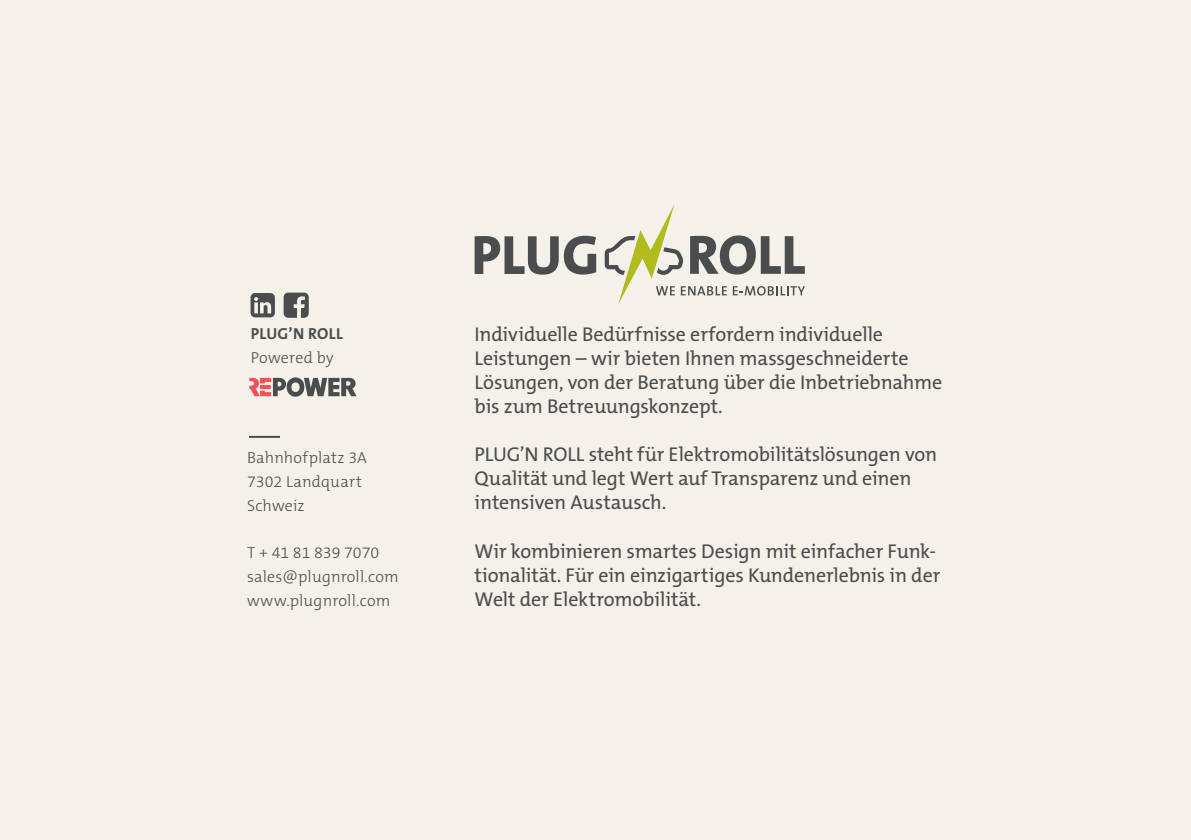
<style>
.page{position:relative;width:1191px;height:840px;background:#fff}
.page>*{position:absolute;margin:0;border:0;box-sizing:border-box;transform-origin:0 0}
.t1{font:20px/24px "The Mix B W5 Plain";letter-spacing:-.01em;color:#4b4c4d}
.t2{font:300 16px/24px "The Mix B W3";letter-spacing:.01em;color:#4b4c4d}
.t3{font:700 16px "The Mix B W7";letter-spacing:.015em;color:#4b4c4d}
</style>
<div class="page">
<div style="left:0;top:0;width:1191px;height:839px;background:#f4f1ea"></div>
<svg style="left:474px;top:235px;width:122px;height:39px"></svg>
<svg style="left:604px;top:204px;width:201px;height:100px"></svg>
<svg style="left:249px;top:377px;width:107px;height:19px"></svg>
<hr style="left:249px;top:435px;width:31px;height:2px;background:#4b4c4d">
<svg style="left:283px;top:292px;width:26px;height:25px"></svg>
<svg style="left:250px;top:293px;width:25px;height:24px"></svg>
<p class="t3" style="left:251px;top:323px;width:94px">PLUG’N ROLL</p>
<p class="t2" style="left:251px;top:345px;width:84px">Powered by</p>
<p class="t2" style="left:247px;top:445px;width:121px">Bahnhofplatz 3A<br>7302 Landquart<br>Schweiz</p>
<p class="t2" style="left:247px;top:540px;width:153px">T + 41 81 839 7070 sales@plugnroll.com www.plugnroll.com</p>
<p class="t1" style="left:474px;top:322px;width:469px">Individuelle Bedürfnisse erfordern individuelle Leistungen – wir bieten Ihnen massgeschneiderte Lösungen, von der Beratung über die Inbetriebnahme bis zum Betreuungskonzept.</p>
<p class="t1" style="left:474px;top:442px;width:464px">PLUG’N ROLL steht für Elektromobilitätslösungen von<br>Qualität und legt Wert auf Transparenz und einen intensiven Austausch.</p>
<p class="t1" style="left:474px;top:538px;width:467px">Wir kombinieren smartes Design mit einfacher Funk&shy;tionalität. Für ein einzigartiges Kundenerlebnis in der<br>Welt der Elektromobilität.</p>
</div>
